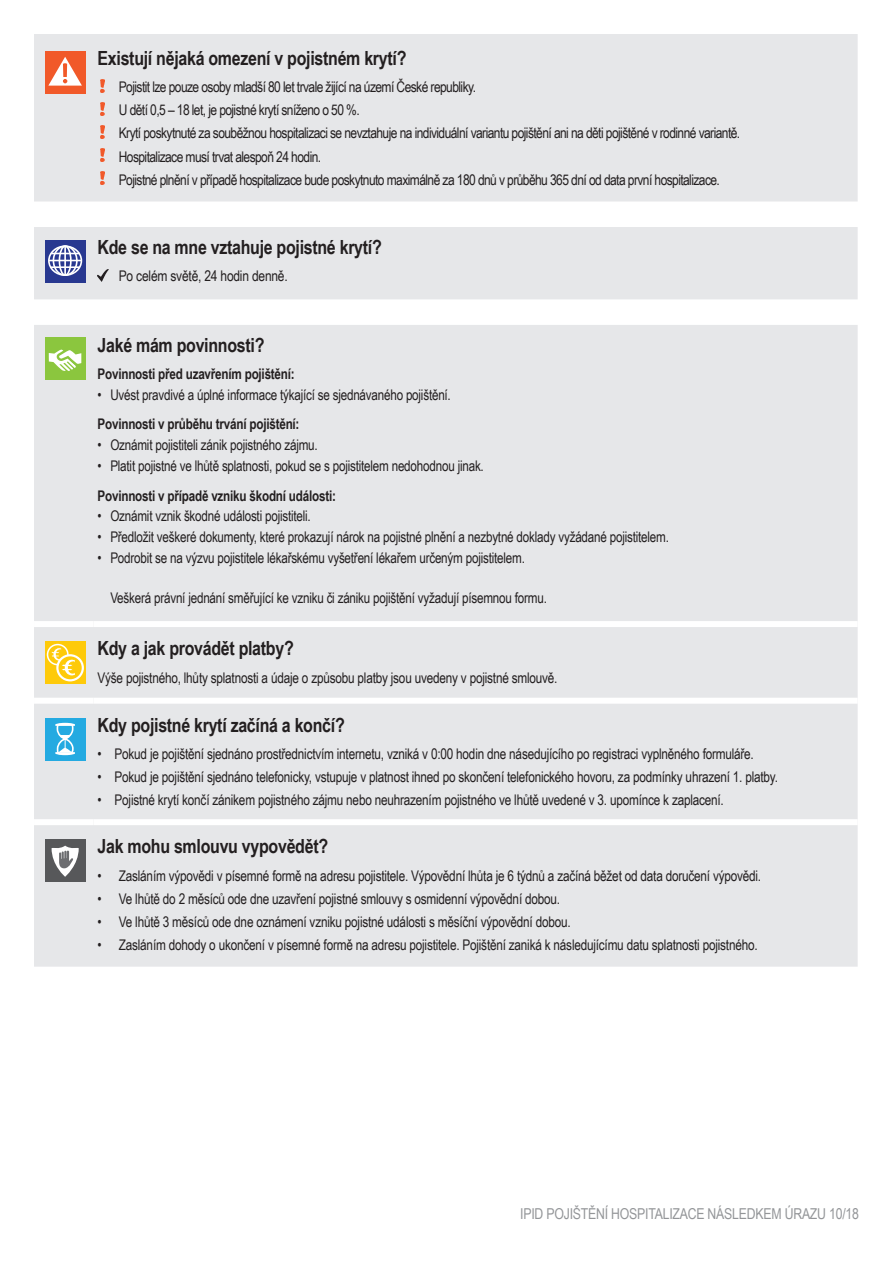
<style>
.page{position:relative;width:893px;height:1263px;background:#fff}
.page>*{position:absolute;margin:0;border:0;box-sizing:border-box;transform-origin:0 0}
.Cover_subhead{font:700 19.5px "Arial Narrow";letter-spacing:-.015em;color:#231f20}
.Cover_subhead-2{font:15px "Arial Narrow";letter-spacing:-.015em;color:#939598}
.Covered_bullets{font:14.7px "Arial Narrow";letter-spacing:-.015em;color:#231f20}
.Main_obligations_bul{font:14.7px "Arial Narrow";letter-spacing:-.015em;color:#231f20}
.Covered_bullets-2{font:14.7px "Arial Narrow";letter-spacing:-.04em;color:#231f20}
.Main_obligations_bul-2{font:700 14.7px "Arial Narrow";letter-spacing:-.015em;color:#231f20}
</style>
<div class="page">
<div style="left:34px;top:34px;width:824px;height:933px;background:#e6e7e9"></div>
<div style="left:93px;top:621px;width:765px;height:6px;background:#fff"></div>
<div style="left:93px;top:698px;width:765px;height:6px;background:#fff"></div>
<div style="left:93px;top:819px;width:765px;height:6px;background:#fff"></div>
<div style="left:34px;top:621px;width:59px;height:6px;background:#fff"></div>
<div style="left:34px;top:698px;width:59px;height:6px;background:#fff"></div>
<div style="left:34px;top:819px;width:59px;height:6px;background:#fff"></div>
<div style="left:45px;top:51px;width:41px;height:43px;background:#f15929"></div>
<svg style="left:48px;top:57px;width:34px;height:29px"></svg>
<svg style="left:101px;top:79px;width:3px;height:13px"></svg>
<svg style="left:101px;top:102px;width:3px;height:13px"></svg>
<svg style="left:101px;top:125px;width:3px;height:13px"></svg>
<svg style="left:101px;top:148px;width:3px;height:13px"></svg>
<svg style="left:101px;top:171px;width:3px;height:13px"></svg>
<svg style="left:45px;top:240px;width:41px;height:42px"></svg>
<div style="left:48px;top:245px;width:34px;height:31px;border:2px solid #fff;border-radius:50%"></div>
<div style="left:53px;top:245px;width:25px;height:31px;border:2px solid #fff;border-radius:50%"></div>
<div style="left:59px;top:245px;width:13px;height:31px;border:2px solid #fff;border-radius:50%"></div>
<hr style="left:64px;top:246px;width:2px;height:30px;background:#fff">
<svg style="left:51px;top:253px;width:29px;height:1px"></svg>
<hr style="left:51px;top:266px;width:29px;height:2px;background:#fff">
<hr style="left:49px;top:260px;width:32px;height:1px;background:#fff">
<svg style="left:98px;top:269px;width:10px;height:12px"></svg>
<div style="left:45px;top:338px;width:41px;height:42px;background:#8bc63e"></div>
<svg style="left:49px;top:349px;width:33px;height:22px"></svg>
<div style="left:45px;top:641px;width:41px;height:43px;background:#feca0a"></div>
<div style="left:47px;top:644px;width:22px;height:21px;border:2px solid #fff;border-radius:50%"></div>
<svg style="left:57px;top:655px;width:26px;height:25px"></svg>
<div style="left:56px;top:654px;width:28px;height:27px;border:2px solid #fff;border-radius:50%"></div>
<svg style="left:51px;top:647px;width:25px;height:30px"></svg>
<div style="left:45px;top:718px;width:41px;height:42px;background:#24aae1"></div>
<svg style="left:55px;top:723px;width:20px;height:32px"></svg>
<div style="left:45px;top:839px;width:41px;height:43px;background:#57585a"></div>
<svg style="left:52px;top:846px;width:27px;height:31px"></svg>
<p class="Cover_subhead" style="left:98px;top:44px;width:310px">Existují nějaká omezení v pojistném krytí?</p>
<p class="Covered_bullets-2" style="left:119px;top:77px;width:359px">Pojistit lze pouze osoby mladší 80 let trvale žijící na území České republiky.</p>
<p class="Covered_bullets-2" style="left:119px;top:100px;width:242px">U dětí 0,5 – 18 let, je pojistné krytí sníženo o 50 %.</p>
<p class="Covered_bullets-2" style="left:119px;top:123px;width:623px">Krytí poskytnuté za souběžnou hospitalizaci se nevztahuje na individuální variantu pojištění ani na děti pojištěné v rodinné variantě.</p>
<p class="Covered_bullets-2" style="left:119px;top:146px;width:204px">Hospitalizace musí trvat alespoň 24 hodin.</p>
<p class="Covered_bullets-2" style="left:119px;top:169px;width:603px">Pojistné plnění v případě hospitalizace bude poskytnuto maximálně za 180 dnů v průběhu 365 dní od data první hospitalizace.</p>
<p class="Cover_subhead" style="left:98px;top:232px;width:286px">Kde se na mne vztahuje pojistné krytí?</p>
<p class="Covered_bullets" style="left:119px;top:265px;width:170px">Po celém světě, 24 hodin denně.</p>
<p class="Cover_subhead" style="left:98px;top:330px;width:168px">Jaké mám povinnosti?</p>
<p class="Main_obligations_bul-2" style="left:98px;top:363px;width:199px">Povinnosti před uzavřením pojištění:</p>
<p class="Main_obligations_bul" style="left:98px;top:384px;width:355px">• Uvést pravdivé a úplné informace týkající se sjednávaného pojištění.</p>
<p class="Main_obligations_bul-2" style="left:98px;top:413px;width:203px">Povinnosti v průběhu trvání pojištění:</p>
<p class="Main_obligations_bul" style="left:98px;top:434px;width:222px">• Oznámit pojistiteli zánik pojistného zájmu.</p>
<p class="Main_obligations_bul" style="left:98px;top:455px;width:388px">• Platit pojistné ve lhůtě splatnosti, pokud se s pojistitelem nedohodnou jinak.</p>
<p class="Main_obligations_bul-2" style="left:98px;top:484px;width:240px">Povinnosti v případě vzniku škodní události:</p>
<p class="Main_obligations_bul" style="left:98px;top:505px;width:215px">• Oznámit vznik škodné události pojistiteli.</p>
<p class="Main_obligations_bul" style="left:98px;top:526px;width:573px">• Předložit veškeré dokumenty, které prokazují nárok na pojistné plnění a nezbytné doklady vyžádané pojistitelem.</p>
<p class="Main_obligations_bul" style="left:98px;top:547px;width:429px">• Podrobit se na výzvu pojistitele lékařskému vyšetření lékařem určeným pojistitelem.</p>
<p class="Main_obligations_bul" style="left:110px;top:587px;width:438px">Veškerá právní jednání směřující ke vzniku či zániku pojištění vyžadují písemnou formu.</p>
<p class="Cover_subhead" style="left:98px;top:634px;width:198px">Kdy a jak provádět platby?</p>
<p class="Covered_bullets" style="left:98px;top:666px;width:461px">Výše pojistného, lhůty splatnosti a údaje o způsobu platby jsou uvedeny v pojistné smlouvě.</p>
<p class="Cover_subhead" style="left:98px;top:710px;width:249px">Kdy pojistné krytí začíná a končí?</p>
<p class="Covered_bullets" style="left:98px;top:743px;width:658px">• Pokud je pojištění sjednáno prostřednictvím internetu, vzniká v 0:00 hodin dne násedujícího po registraci vyplněného formuláře.</p>
<p class="Covered_bullets" style="left:98px;top:766px;width:682px">• Pokud je pojištění sjednáno telefonicky, vstupuje v platnost ihned po skončení telefonického hovoru, za podmínky uhrazení 1. platby.</p>
<p class="Covered_bullets" style="left:98px;top:789px;width:628px">• Pojistné krytí končí zánikem pojistného zájmu nebo neuhrazením pojistného ve lhůtě uvedené v 3. upomínce k zaplacení.</p>
<p class="Cover_subhead" style="left:98px;top:832px;width:232px">Jak mohu smlouvu vypovědět?</p>
<p class="Covered_bullets" style="left:98px;top:865px;width:665px">• Zasláním výpovědi v písemné formě na adresu pojistitele. Výpovědní lhůta je 6 týdnů a začíná běžet od data doručení výpovědi.</p>
<p class="Covered_bullets" style="left:98px;top:888px;width:464px">• Ve lhůtě do 2 měsíců ode dne uzavření pojistné smlouvy s osmidenní výpovědní dobou.</p>
<p class="Covered_bullets" style="left:98px;top:911px;width:475px">• Ve lhůtě 3 měsíců ode dne oznámení vzniku pojistné události s měsíční výpovědní dobou.</p>
<p class="Covered_bullets" style="left:98px;top:934px;width:662px">• Zasláním dohody o ukončení v písemné formě na adresu pojistitele. Pojištění zaniká k následujícímu datu splatnosti pojistného.</p>
<p class="Cover_subhead-2" style="left:520px;top:1202px;width:340px">IPID POJIŠTĚNÍ HOSPITALIZACE NÁSLEDKEM ÚRAZU 10/18</p>
</div>
